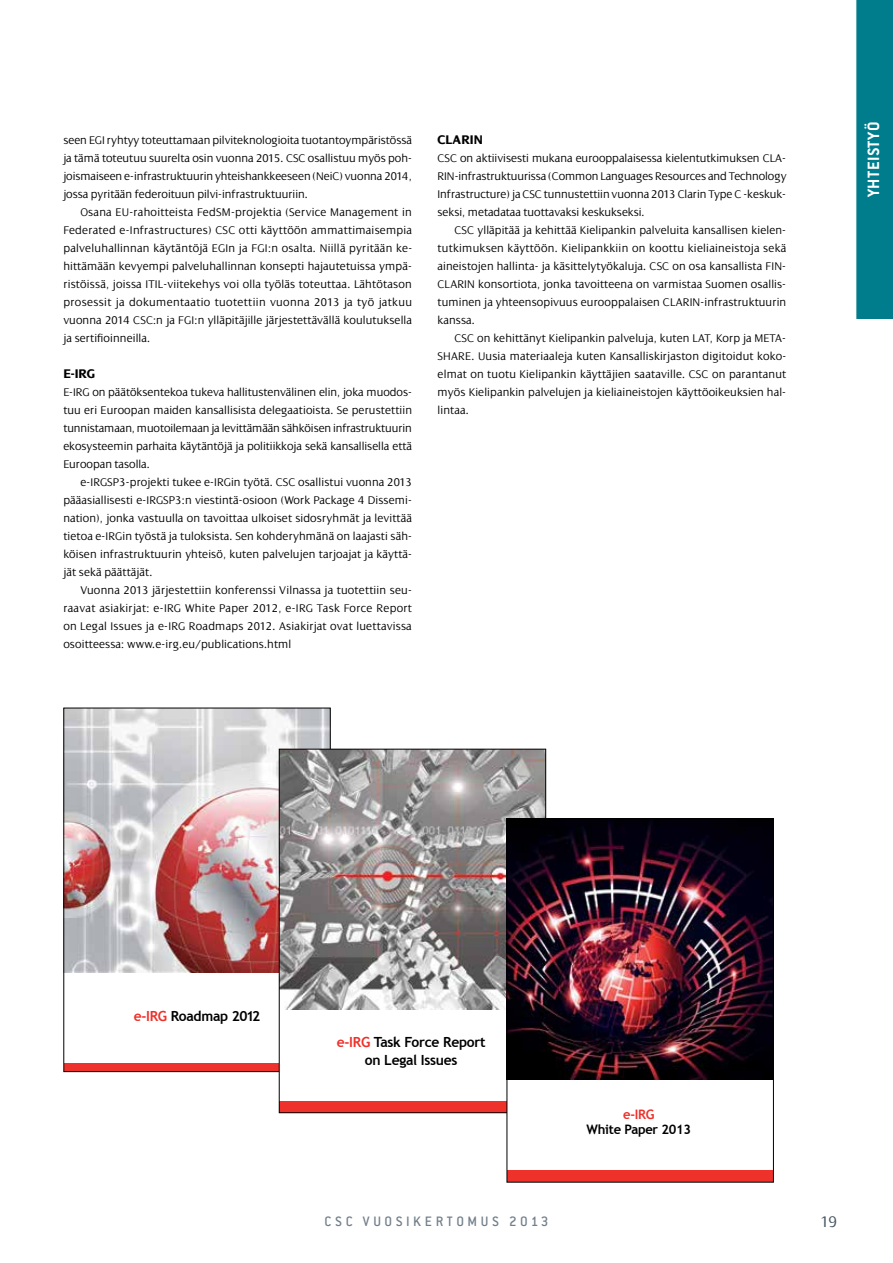
<style>
.page{position:relative;width:893px;height:1263px;background:#fff}
.page>*{position:absolute;margin:0;border:0;box-sizing:border-box;transform-origin:0 0}
.t1{font:700 18px "Conduit ITC Std";letter-spacing:.02em;color:#fff}
.t2{font:300 16.5px "Dialog";color:#485865}
.t3{font:500 15px "Conduit ITC Std";letter-spacing:.235em;color:#727f8b}
.t4{font:700 13.95px/17.2px "Trebuchet MS";letter-spacing:-.02em;color:#000;text-align:center}
.t5{font:700 13.5px "Dialog";color:#000}
.t6{font:700 13.05px "Trebuchet MS";letter-spacing:-.02em;color:#000}
.t7{font:700 13.05px "Trebuchet MS";color:#ee312a}
.t8{font:300 12px/18px "Dialog";letter-spacing:.01em;color:#000;text-align:justify}
.s1{color:#ee312a}
</style>
<div class="page">
<div style="left:856px;top:0;width:37px;height:319px;background:#007d8d"></div>
<img style="left:66px;top:710px;width:262px;height:262px">
<div style="left:64px;top:1063px;width:266px;height:8px;background:#ee312a"></div>
<div style="left:279px;top:749px;width:267px;height:364px;background:#fff"></div>
<img style="left:281px;top:751px;width:263px;height:259px">
<div style="left:279px;top:1101px;width:267px;height:12px;background:#ee312a"></div>
<div style="left:507px;top:819px;width:266px;height:363px;background:#fff"></div>
<img style="left:509px;top:820px;width:263px;height:259px">
<div style="left:507px;top:1170px;width:266px;height:12px;background:#ee312a"></div>
<div style="left:507px;top:818px;width:267px;height:364px;border:1px solid #000"></div>
<p class="t8" style="left:63px;top:131px;width:350px">seen EGI ryhtyy toteuttamaan pilviteknologioita tuotantoympäristössä ja tämä toteutuu suurelta osin vuonna 2015. CSC osallistuu myös poh&shy;joismaiseen e-infrastruktuurin yhteishankkeeseen (NeiC) vuonna 2014, jossa pyritään federoituun pilvi-infrastruktuuriin.</p>
<p class="t8" style="left:63px;top:203px;width:350px;text-indent:17px">Osana EU-rahoitteista FedSM-projektia (Service Management in Federated e-Infrastructures) CSC otti käyttöön ammattimaisempia palveluhallinnan käytäntöjä EGIn ja FGI:n osalta. Niillä pyritään ke&shy;hittämään kevyempi palveluhallinnan konsepti hajautetuissa ympä&shy;ristöissä, joissa ITIL-viitekehys voi olla työläs toteuttaa. Lähtötason prosessit ja dokumentaatio tuotettiin vuonna 2013 ja työ jatkuu vuonna 2014 CSC:n ja FGI:n ylläpitäjille järjestettävällä koulutuksella ja sertifioinneilla.</p>
<p class="t5" style="left:63px;top:366px;width:34px">E-IRG</p>
<p class="t8" style="left:63px;top:383px;width:350px">E-IRG on päätöksentekoa tukeva hallitustenvälinen elin, joka muodos&shy;tuu eri Euroopan maiden kansallisista delegaatioista. Se perustettiin tunnistamaan, muotoilemaan ja levittämään sähköisen infrastruktuurin ekosysteemin parhaita käytäntöjä ja politiikkoja sekä kansallisella että Euroopan tasolla.</p>
<p class="t8" style="left:63px;top:473px;width:350px;text-indent:17px">e-IRGSP3-projekti tukee e-IRGin työtä. CSC osallistui vuonna 2013 pääasiallisesti e-IRGSP3:n viestintä-osioon (Work Package 4 Dissemi&shy;nation), jonka vastuulla on tavoittaa ulkoiset sidosryhmät ja levittää tietoa e-IRGin työstä ja tuloksista. Sen kohderyhmänä on laajasti säh&shy;köisen infrastruktuurin yhteisö, kuten palvelujen tarjoajat ja käyttä&shy;jät sekä päättäjät.</p>
<p class="t8" style="left:63px;top:581px;width:350px;text-indent:17px">Vuonna 2013 järjestettiin konferenssi Vilnassa ja tuotettiin seu&shy;raavat asiakirjat: e-IRG White Paper 2012, e-IRG Task Force Report on Legal Issues ja e-IRG Roadmaps 2012. Asiakirjat ovat luettavissa osoitteessa: www.e-irg.eu/publications.html</p>
<p class="t5" style="left:438px;top:132px;width:47px">CLARIN</p>
<p class="t8" style="left:438px;top:149px;width:350px">CSC on aktiivisesti mukana eurooppalaisessa kielentutkimuksen CLA-RIN-infrastruktuurissa (Common Languages Resources and Technology Infrastructure) ja CSC tunnustettiin vuonna 2013 Clarin Type C -keskuk&shy;seksi, metadataa tuottavaksi keskukseksi.</p>
<p class="t8" style="left:438px;top:221px;width:350px;text-indent:17px">CSC ylläpitää ja kehittää Kielipankin palveluita kansallisen kielen&shy;tutkimuksen käyttöön. Kielipankkiin on koottu kieliaineistoja sekä aineistojen hallinta- ja käsittelytyökaluja. CSC on osa kansallista FIN-CLARIN konsortiota, jonka tavoitteena on varmistaa Suomen osallis&shy;tuminen ja yhteensopivuus eurooppalaisen CLARIN-infrastruktuurin kanssa.</p>
<p class="t8" style="left:438px;top:329px;width:350px;text-indent:17px">CSC on kehittänyt Kielipankin palveluja, kuten LAT, Korp ja META-SHARE. Uusia materiaaleja kuten Kansalliskirjaston digitoidut koko&shy;elmat on tuotu Kielipankin käyttäjien saataville. CSC on parantanut myös Kielipankin palvelujen ja kieliaineistojen käyttöoikeuksien hal&shy;lintaa.</p>
<h1 class="t1" style="left:863px;top:209px;width:101px;rotate:-90deg">Pääkirjoitus</h1>
<h1 class="t1" style="left:863px;top:197px;width:77px;rotate:-90deg">yhteistyö</h1>
<p class="t4" style="left:134px;top:1008px;width:128px"><span class="s1">e-IRG</span> Roadmap 2012</p>
<p class="t4" style="left:337px;top:1034px;width:150px"><span class="s1">e-IRG</span> Task Force Report on Legal Issues</p>
<p class="t7" style="left:623px;top:1106px;width:33px">e-IRG</p>
<p class="t6" style="left:587px;top:1121px;width:106px">White Paper 2013</p>
<p class="t3" style="left:324px;top:1212px;width:225px">CSC VUOSIKERTOMUS 2013</p>
<h2 class="t2" style="left:820px;top:1213px;width:18px">19</h2>
</div>
